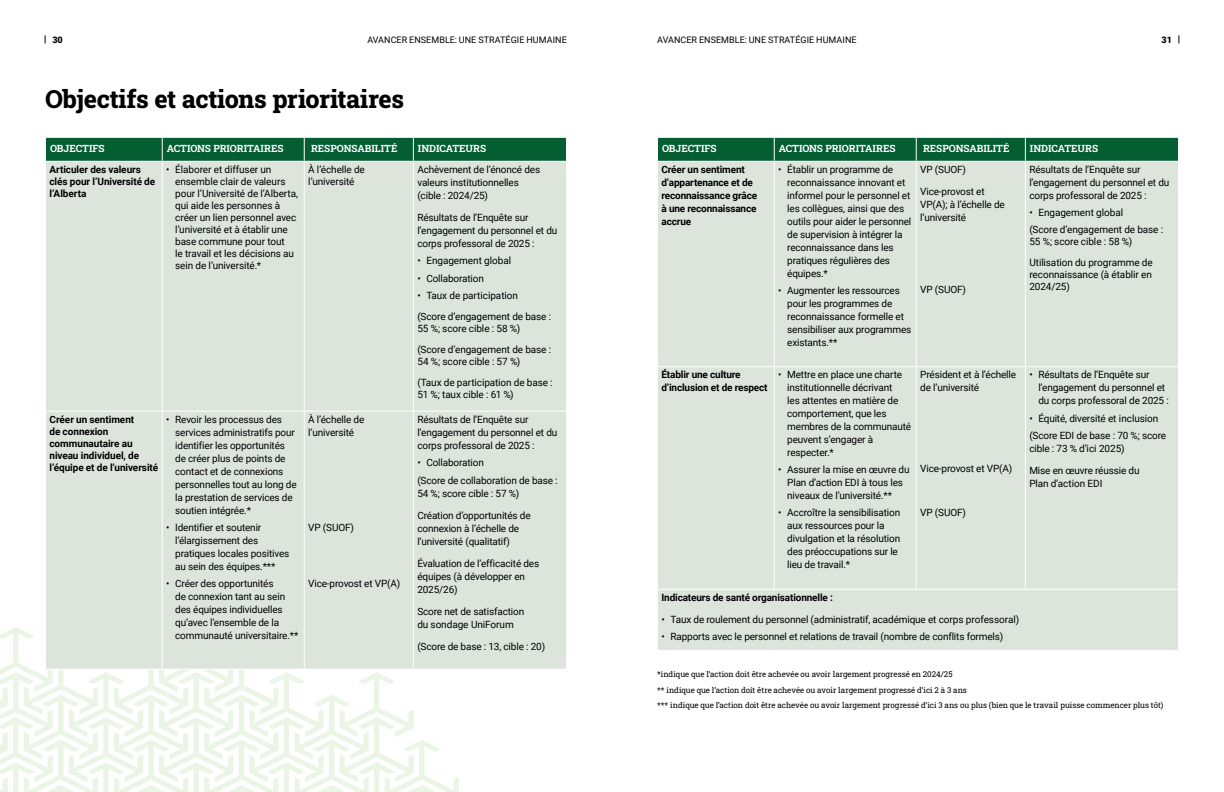
<style>
.page{position:relative;width:1224px;height:792px;background:#fff}
.page>*{position:absolute;margin:0;border:0;box-sizing:border-box;transform-origin:0 0}
.t1{font:800 25px "Roboto Slab";letter-spacing:-.015em;color:#000}
.t2{font:10px/13px "Roboto";letter-spacing:-.015em;color:#000}
.t3{font:700 10px/12px "Roboto";letter-spacing:-.015em;color:#000}
.t4{font:700 10px "Roboto Slab";color:#fff}
.t5{font:9px "Roboto";letter-spacing:.005em;color:#000}
.t6{font:900 9px "Roboto";color:#000}
.t7{font:8px/15.6px "Roboto Slab";letter-spacing:-.005em;color:#000}
</style>
<div class="page">
<svg style="left:0;top:627px;width:459px;height:165px"></svg>
<div style="left:658px;top:162px;width:520px;height:488px;background:#dce4dc"></div>
<svg style="left:657px;top:137px;width:522px;height:24px;background:#12663d"></svg>
<hr style="left:774px;top:162px;width:1px;height:204px;background:#fff">
<hr style="left:916px;top:162px;width:1px;height:204px;background:#fff">
<hr style="left:1025px;top:162px;width:1px;height:204px;background:#fff">
<hr style="left:657px;top:366px;width:117px;height:1px;background:#fff">
<hr style="left:774px;top:366px;width:142px;height:1px;background:#fff">
<hr style="left:774px;top:367px;width:1px;height:222px;background:#fff">
<hr style="left:916px;top:366px;width:109px;height:1px;background:#fff">
<hr style="left:916px;top:367px;width:1px;height:222px;background:#fff">
<hr style="left:1025px;top:366px;width:154px;height:1px;background:#fff">
<hr style="left:1025px;top:367px;width:1px;height:222px;background:#fff">
<hr style="left:657px;top:589px;width:117px;height:1px;background:#fff">
<hr style="left:774px;top:589px;width:142px;height:1px;background:#fff">
<hr style="left:916px;top:589px;width:109px;height:1px;background:#fff">
<hr style="left:1025px;top:589px;width:154px;height:1px;background:#fff">
<div style="left:46px;top:162px;width:520px;height:507px;background:#dce4dc"></div>
<svg style="left:45px;top:137px;width:522px;height:24px;background:#12663d"></svg>
<hr style="left:162px;top:162px;width:1px;height:249px;background:#fff">
<hr style="left:304px;top:162px;width:1px;height:249px;background:#fff">
<hr style="left:413px;top:162px;width:1px;height:249px;background:#fff">
<hr style="left:45px;top:411px;width:117px;height:1px;background:#fff">
<hr style="left:45px;top:412px;width:1px;height:257px;background:#fff">
<hr style="left:162px;top:411px;width:142px;height:1px;background:#fff">
<hr style="left:162px;top:412px;width:1px;height:257px;background:#fff">
<hr style="left:304px;top:411px;width:109px;height:1px;background:#fff">
<hr style="left:304px;top:412px;width:1px;height:257px;background:#fff">
<hr style="left:413px;top:411px;width:154px;height:1px;background:#fff">
<hr style="left:413px;top:412px;width:1px;height:257px;background:#fff">
<hr style="left:45px;top:669px;width:117px;height:1px;background:#fff">
<hr style="left:162px;top:669px;width:142px;height:1px;background:#fff">
<hr style="left:304px;top:669px;width:109px;height:1px;background:#fff">
<hr style="left:413px;top:669px;width:154px;height:1px;background:#fff">
<p class="t6" style="left:52px;top:33px;width:12px">30</p>
<p class="t5" style="left:367px;top:33px;width:201px">AVANCER ENSEMBLE: UNE STRATÉGIE HUMAINE</p>
<p class="t5" style="left:657px;top:33px;width:201px">AVANCER ENSEMBLE: UNE STRATÉGIE HUMAINE</p>
<p class="t6" style="left:1162px;top:33px;width:12px">31</p>
<h1 class="t1" style="left:45px;top:82px;width:361px">Objectifs et actions prioritaires</h1>
<p class="t4" style="left:50px;top:142px;width:56px">OBJECTIFS</p>
<p class="t4" style="left:167px;top:142px;width:118px">ACTIONS PRIORITAIRES</p>
<p class="t4" style="left:311px;top:142px;width:88px">RESPONSABILITÉ</p>
<p class="t4" style="left:418px;top:142px;width:70px">INDICATEURS</p>
<p class="t3" style="left:49px;top:163px;width:107px">Articuler des valeurs clés pour l’Université de l’Alberta</p>
<p class="t2" style="left:175px;top:163px;width:124px;line-height:12px;text-indent:-9px">• Élaborer et diffuser un ensemble clair de valeurs pour l’Université de l’Alberta, qui aide les personnes à créer un lien personnel avec l’université et à établir une base commune pour tout<br>le travail et les décisions au sein de l’université.*</p>
<p class="t2" style="left:308px;top:163px;width:58px;line-height:12px">À l’échelle de l’université</p>
<p class="t2" style="left:417px;top:162px;width:124px">Achèvement de l’énoncé des valeurs institutionnelles (cible : 2024/25)</p>
<p class="t2" style="left:417px;top:210px;width:141px">Résultats de l’Enquête sur l’engagement du personnel et du corps professoral de 2025 :</p>
<p class="t2" style="left:417px;top:254px;width:95px">• Engagement global</p>
<p class="t2" style="left:417px;top:271px;width:68px">• Collaboration</p>
<p class="t2" style="left:417px;top:284px;width:135px;line-height:21px">• Taux de participation<br>(Score d’engagement de base :</p>
<p class="t2" style="left:417px;top:317px;width:135px;line-height:21px">55 %; score cible : 58 %)<br>(Score d’engagement de base :</p>
<p class="t2" style="left:417px;top:350px;width:137px;line-height:21px">54 %; score cible : 57 %)<br>(Taux de participation de base :</p>
<p class="t2" style="left:417px;top:387px;width:98px">51 %; taux cible : 61 %)</p>
<p class="t3" style="left:49px;top:413px;width:110px">Créer un sentiment<br>de connexion communautaire au niveau individuel, de l’équipe et de l’université</p>
<p class="t2" style="left:175px;top:412px;width:123px;text-indent:-9px">• Revoir les processus des services administratifs pour identifier les opportunités de créer plus de points de contact et de connexions personnelles tout au long de la prestation de services de soutien intégrée.*</p>
<p class="t2" style="left:175px;top:520px;width:116px;text-indent:-9px">• Identifier et soutenir l’élargissement des pratiques locales positives au sein des équipes.***</p>
<p class="t2" style="left:175px;top:576px;width:125px;text-indent:-9px">• Créer des opportunités<br>de connexion tant au sein des équipes individuelles qu’avec l’ensemble de la communauté universitaire.**</p>
<p class="t2" style="left:308px;top:412px;width:58px">À l’échelle de l’université</p>
<p class="t2" style="left:308px;top:520px;width:47px">VP (SUOF)</p>
<p class="t2" style="left:308px;top:576px;width:94px">Vice-provost et VP(A)</p>
<p class="t2" style="left:417px;top:412px;width:141px">Résultats de l’Enquête sur l’engagement du personnel et du corps professoral de 2025 :</p>
<p class="t2" style="left:417px;top:453px;width:142px;line-height:17.5px">• Collaboration<br>(Score de collaboration de base :</p>
<p class="t2" style="left:417px;top:486px;width:104px">54 %; score cible : 57 %)</p>
<p class="t2" style="left:417px;top:508px;width:115px">Création d’opportunités de connexion à l’échelle de l’université (qualitatif)</p>
<p class="t2" style="left:417px;top:556px;width:123px">Évaluation de l’efficacité des équipes (à développer en<br>2025/26)</p>
<p class="t2" style="left:417px;top:604px;width:108px">Score net de satisfaction du sondage UniForum</p>
<p class="t2" style="left:417px;top:639px;width:129px">(Score de base : 13, cible : 20)</p>
<p class="t4" style="left:662px;top:142px;width:56px">OBJECTIFS</p>
<p class="t4" style="left:779px;top:142px;width:118px">ACTIONS PRIORITAIRES</p>
<p class="t4" style="left:923px;top:142px;width:88px">RESPONSABILITÉ</p>
<p class="t4" style="left:1030px;top:142px;width:70px">INDICATEURS</p>
<p class="t3" style="left:662px;top:162px;width:97px;line-height:13px">Créer un sentiment d’appartenance et de reconnaissance grâce à une reconnaissance accrue</p>
<p class="t2" style="left:787px;top:162px;width:126px;text-indent:-9px">• Établir un programme de reconnaissance innovant et informel pour le personnel et les collègues, ainsi que des outils pour aider le personnel de supervision à intégrer la reconnaissance dans les pratiques régulières des équipes.*</p>
<p class="t2" style="left:787px;top:283px;width:126px;text-indent:-9px">• Augmenter les ressources pour les programmes de reconnaissance formelle et sensibiliser aux programmes existants.**</p>
<p class="t2" style="left:920px;top:162px;width:47px">VP (SUOF)</p>
<p class="t2" style="left:920px;top:184px;width:86px">Vice-provost et<br>VP(A); à l’échelle de l’université</p>
<p class="t2" style="left:1029px;top:162px;width:141px">Résultats de l’Enquête sur l’engagement du personnel et du corps professoral de 2025 :</p>
<p class="t2" style="left:1029px;top:204px;width:135px;line-height:16.5px">• Engagement global<br>(Score d’engagement de base :</p>
<p class="t2" style="left:1029px;top:230px;width:125px;line-height:21px">55 %; score cible : 58 %)<br>Utilisation du programme de</p>
<p class="t2" style="left:1029px;top:268px;width:124px;line-height:12px">reconnaissance (à établir en<br>2024/25)</p>
<p class="t2" style="left:920px;top:282px;width:47px">VP (SUOF)</p>
<p class="t3" style="left:662px;top:368px;width:108px;line-height:13px">Établir une culture d’inclusion et de respect</p>
<p class="t2" style="left:787px;top:368px;width:125px;text-indent:-9px">• Mettre en place une charte institutionnelle décrivant<br>les attentes en matière de comportement, que les membres de la communauté peuvent s’engager à respecter.*</p>
<p class="t2" style="left:787px;top:463px;width:124px;text-indent:-9px">• Assurer la mise en œuvre du<br>Plan d’action EDI à tous les niveaux de l’université.**</p>
<p class="t2" style="left:787px;top:506px;width:115px;text-indent:-9px">• Accroître la sensibilisation aux ressources pour la divulgation et la résolution des préoccupations sur le lieu de travail.*</p>
<p class="t2" style="left:920px;top:368px;width:97px">Président et à l’échelle de l’université</p>
<p class="t2" style="left:920px;top:462px;width:94px">Vice-provost et VP(A)</p>
<p class="t2" style="left:920px;top:506px;width:47px">VP (SUOF)</p>
<p class="t3" style="left:662px;top:591px;width:173px">Indicateurs de santé organisationnelle :</p>
<p class="t2" style="left:662px;top:612px;width:359px">• Taux de roulement du personnel (administratif, académique et corps professoral)</p>
<p class="t2" style="left:662px;top:629px;width:343px">• Rapports avec le personnel et relations de travail (nombre de conflits formels)</p>
<p class="t2" style="left:1038px;top:368px;width:132px;text-indent:-9px">• Résultats de l’Enquête sur l’engagement du personnel et du corps professoral de 2025 :</p>
<p class="t2" style="left:1029px;top:409px;width:138px;line-height:17.5px">• Équité, diversité et inclusion (Score EDI de base : 70 %; score</p>
<p class="t2" style="left:1029px;top:442px;width:97px">cible : 73 % d’ici 2025)</p>
<p class="t2" style="left:1029px;top:464px;width:112px">Mise en œuvre réussie du<br>Plan d’action EDI</p>
<p class="t7" style="left:657px;top:666px;width:508px">*indique que l’action doit être achevée ou avoir largement progressé en 2024/25<br>** indique que l’action doit être achevée ou avoir largement progressé d’ici 2 à 3 ans<br>*** indique que l’action doit être achevée ou avoir largement progressé d’ici 3 ans ou plus (bien que le travail puisse commencer plus tôt)</p>
</div>
